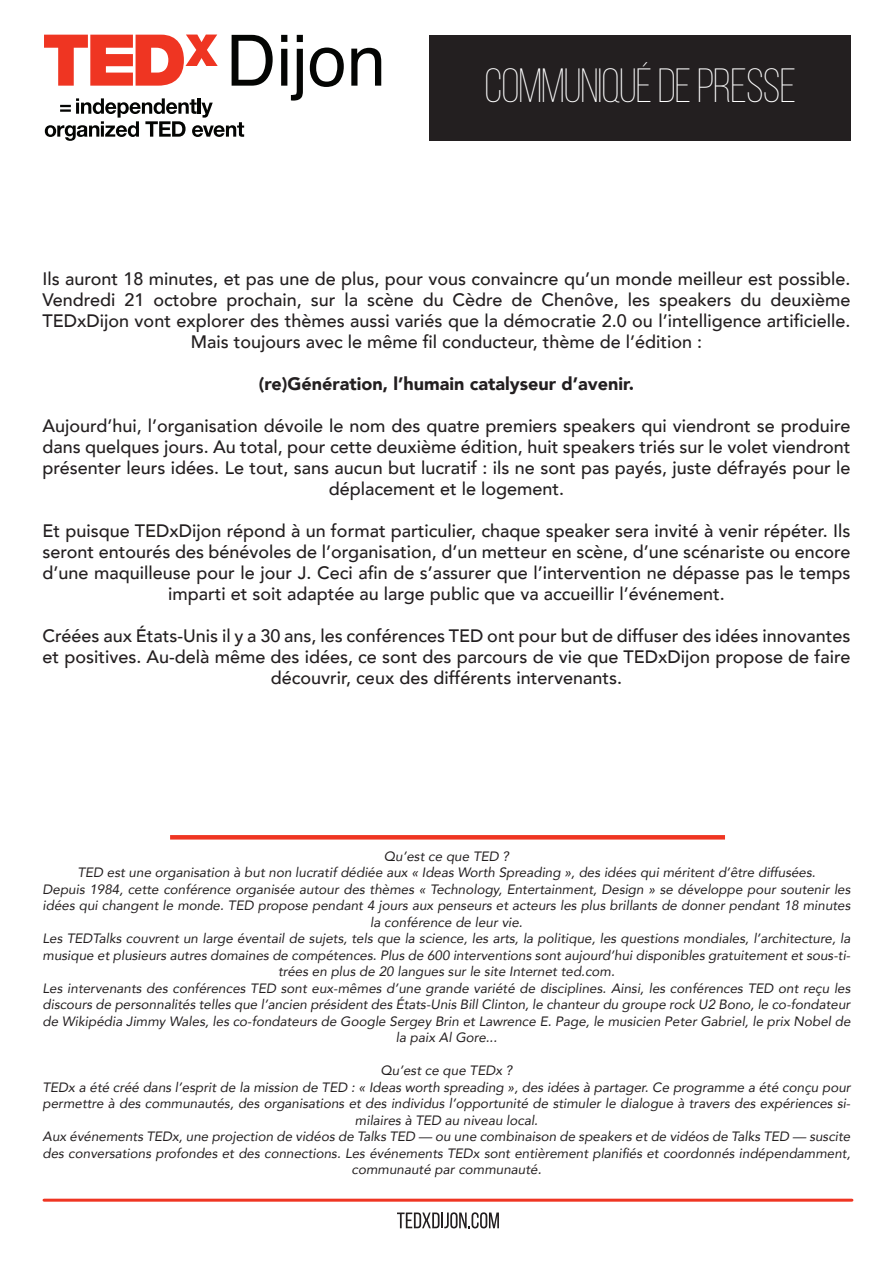
<style>
.page{position:relative;width:893px;height:1263px;background:#fff}
.page>*{position:absolute;margin:0;border:0;box-sizing:border-box;transform-origin:0 0}
.t1{font:300 48px "Bebas Neue";letter-spacing:-.02em;color:#fff}
.Style_de_paragraphe{font:500 18px/21px "Avenir";color:#231f20;text-align:center}
.Style_de_paragraphe-2{font:900 18px "Avenir";color:#231f20}
.Style_de_paragraphe-3{font:italic 13.5px/16.5px "Avenir";color:#231f20;text-align:center}
</style>
<div class="page">
<svg style="left:44px;top:35px;width:174px;height:51px"></svg>
<svg style="left:232px;top:35px;width:41px;height:51px"></svg>
<svg style="left:281px;top:35px;width:22px;height:66px"></svg>
<svg style="left:310px;top:48px;width:34px;height:39px"></svg>
<svg style="left:351px;top:48px;width:30px;height:38px"></svg>
<svg style="left:45px;top:98px;width:199px;height:43px"></svg>
<div style="left:430px;top:35px;width:421px;height:106px;background:#231f20"></div>
<svg style="left:397px;top:1212px;width:102px;height:16px"></svg>
<hr style="left:44px;top:1199px;width:808px;height:3px;background:#ef3522">
<svg style="left:170px;top:835px;width:555px;height:4px;background:#ef3825"></svg>
<p class="t1" style="left:485px;top:60px;width:313px">COMMUNIQUÉ DE PRESSE</p>
<p class="Style_de_paragraphe" style="left:43px;top:267px;width:809px">Ils auront 18 minutes, et pas une de plus, pour vous convaincre qu’un monde meilleur est possible.<br>Vendredi 21 octobre prochain, sur la scène du Cèdre de Chenôve, les speakers du deuxième TEDxDijon vont explorer des thèmes aussi variés que la démocratie 2.0 ou l’intelligence artificielle.<br>Mais toujours avec le même fil conducteur, thème de l’édition :</p>
<p class="Style_de_paragraphe-2" style="left:259px;top:368px;width:377px">(re)Génération, l’humain catalyseur d’avenir.</p>
<p class="Style_de_paragraphe" style="left:43px;top:414px;width:809px">Aujourd’hui, l’organisation dévoile le nom des quatre premiers speakers qui viendront se produire dans quelques jours. Au total, pour cette deuxième édition, huit speakers triés sur le volet viendront présenter leurs idées. Le tout, sans aucun but lucratif : ils ne sont pas payés, juste défrayés pour le déplacement et le logement.</p>
<p class="Style_de_paragraphe" style="left:43px;top:519px;width:809px">Et puisque TEDxDijon répond à un format particulier, chaque speaker sera invité à venir répéter. Ils seront entourés des bénévoles de l’organisation, d’un metteur en scène, d’une scénariste ou encore d’une maquilleuse pour le jour J. Ceci afin de s’assurer que l’intervention ne dépasse pas le temps imparti et soit adaptée au large public que va accueillir l’événement.</p>
<p class="Style_de_paragraphe" style="left:43px;top:624px;width:809px">Créées aux États-Unis il y a 30 ans, les conférences TED ont pour but de diffuser des idées innovantes et positives. Au-delà même des idées, ce sont des parcours de vie que TEDxDijon propose de faire découvrir, ceux des différents intervenants.</p>
<p class="Style_de_paragraphe-3" style="left:384px;top:848px;width:127px">Qu’est ce que TED ?</p>
<p class="Style_de_paragraphe-3" style="left:77px;top:864px;width:740px">TED est une organisation à but non lucratif dédiée aux « Ideas Worth Spreading », des idées qui méritent d’être diffusées.</p>
<p class="Style_de_paragraphe-3" style="left:43px;top:881px;width:809px">Depuis 1984, cette conférence organisée autour des thèmes « Technology, Entertainment, Design » se développe pour soutenir les idées qui changent le monde. TED propose pendant 4 jours aux penseurs et acteurs les plus brillants de donner pendant 18 minutes la conférence de leur vie.</p>
<p class="Style_de_paragraphe-3" style="left:43px;top:930px;width:809px">Les TEDTalks couvrent un large éventail de sujets, tels que la science, les arts, la politique, les questions mondiales, l’architecture, la musique et plusieurs autres domaines de compétences. Plus de 600 interventions sont aujourd’hui disponibles gratuitement et sous-ti&shy;trées en plus de 20 langues sur le site Internet ted.com.</p>
<p class="Style_de_paragraphe-3" style="left:43px;top:980px;width:809px">Les intervenants des conférences TED sont eux-mêmes d’une grande variété de disciplines. Ainsi, les conférences TED ont reçu les discours de personnalités telles que l’ancien président des États-Unis Bill Clinton, le chanteur du groupe rock U2 Bono, le co-fondateur de Wikipédia Jimmy Wales, les co-fondateurs de Google Sergey Brin et Lawrence E. Page, le musicien Peter Gabriel, le prix Nobel de la paix Al Gore...</p>
<p class="Style_de_paragraphe-3" style="left:381px;top:1062px;width:133px">Qu’est ce que TEDx ?</p>
<p class="Style_de_paragraphe-3" style="left:43px;top:1079px;width:810px">TEDx a été créé dans l’esprit de la mission de TED : « Ideas worth spreading », des idées à partager. Ce programme a été conçu pour permettre à des communautés, des organisations et des individus l’opportunité de stimuler le dialogue à travers des expériences si&shy;milaires à TED au niveau local.</p>
<p class="Style_de_paragraphe-3" style="left:43px;top:1128px;width:809px">Aux événements TEDx, une projection de vidéos de Talks TED — ou une combinaison de speakers et de vidéos de Talks TED — suscite des conversations profondes et des connections. Les événements TEDx sont entièrement planifiés et coordonnés indépendamment, communauté par communauté.</p>
</div>
